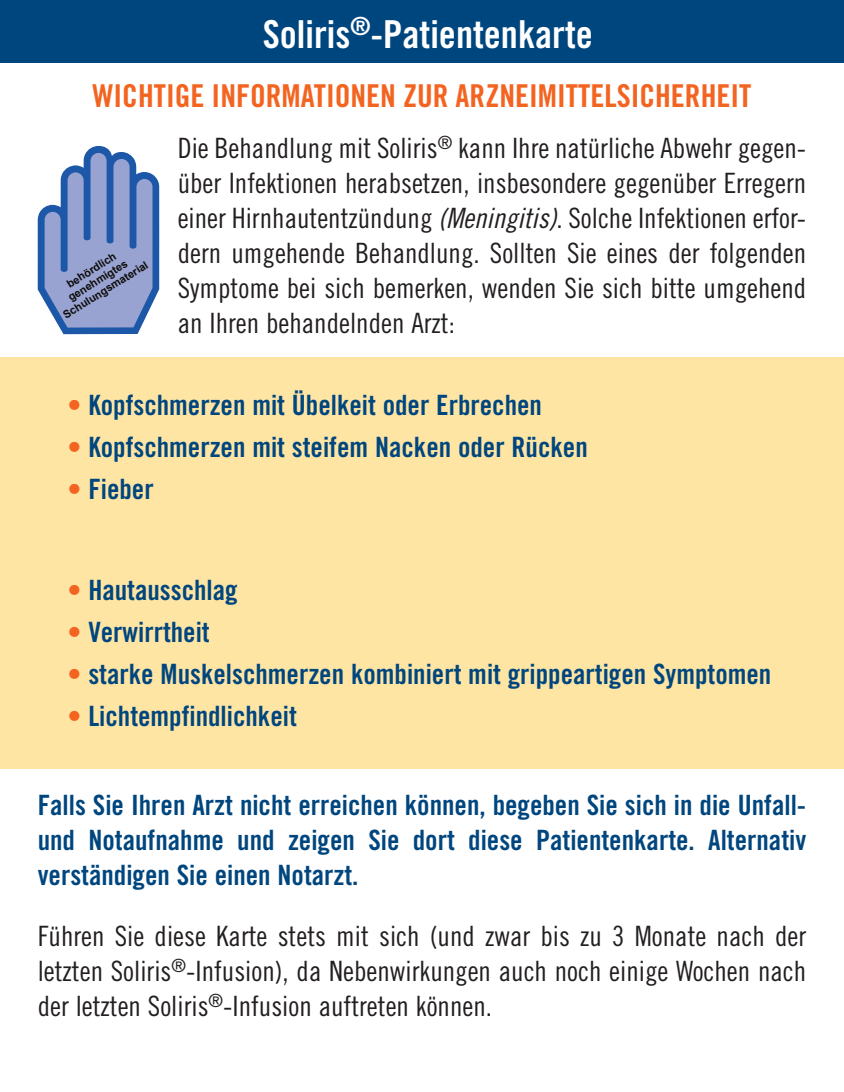
<style>
.page{position:relative;width:844px;height:1092px;background:#fff}
.page>*{position:absolute;margin:0;border:0;box-sizing:border-box;transform-origin:0 0}
.t1{font:38.5px "Trade Gothic Bold Cond Twenty";color:#fff}
.t2{font:31.5px "Trade Gothic Bold Cond Twenty";color:#f36421}
.bullets{font:28px/35px "Trade Gothic Cond Eighteen";color:#231f20;text-align:justify}
.bullets-2{font:28px/35px "Trade Gothic Bold Cond Twenty";color:#00467e;text-align:justify}
.t3{font:24.85px "Trade Gothic Bold Cond Twenty";color:#fff}
.t4{font:700 10.85px/12.2px "Arial";color:#0f0e0b;text-align:center}
.s1{font-family:"Trade Gothic Cond Eighteen Obl"}
.s2{color:#f36421}
</style>
<div class="page">
<div style="left:0;top:357px;width:843px;height:412px;background:#ffe5a4"></div>
<div style="left:0;top:0;width:843px;height:62px;background:#00467e"></div>
<svg style="left:38px;top:146px;width:121px;height:188px"></svg>
<p class="t3" style="left:350px;top:11px;width:22px">®</p>
<p class="t1" style="left:262px;top:16px;width:331px">Soliris<sup>®</sup>-Patientenkarte</p>
<p class="t2" style="left:92px;top:77px;width:660px">WICHTIGE INFORMATIONEN ZUR ARZNEIMITTELSICHERHEIT</p>
<p class="bullets" style="left:178px;top:130px;width:630px">Die Behandlung mit Soliris<sup>®</sup> kann Ihre natürliche Abwehr gegen&shy;über Infektionen herabsetzen, insbesondere gegenüber Erregern einer Hirnhautentzündung <span class="s1">(Meningitis)</span>. Solche Infektionen erfor&shy;dern umgehende Behandlung. Sollten Sie eines der folgenden Symptome bei sich bemerken, wenden Sie sich bitte umgehend an Ihren behandelnden Arzt:</p>
<p class="t4" style="left:48px;top:290px;width:99px;rotate:-32deg">behördlich genehmigtes<br>Schulungsmaterial</p>
<p class="bullets-2" style="left:67px;top:387px;width:476px"><span class="s2">•</span> Kopfschmerzen mit Übelkeit oder Erbrechen</p>
<p class="bullets-2" style="left:67px;top:429px;width:521px"><span class="s2">•</span> Kopfschmerzen mit steifem Nacken oder Rücken</p>
<p class="bullets-2" style="left:67px;top:471px;width:88px"><span class="s2">•</span> Fieber</p>
<p class="bullets-2" style="left:67px;top:572px;width:172px"><span class="s2">•</span> Hautausschlag</p>
<p class="bullets-2" style="left:67px;top:614px;width:144px"><span class="s2">•</span> Verwirrtheit</p>
<p class="bullets-2" style="left:67px;top:656px;width:705px"><span class="s2">•</span> starke Muskelschmerzen kombiniert mit grippeartigen Symptomen</p>
<p class="bullets-2" style="left:67px;top:698px;width:231px"><span class="s2">•</span> Lichtempfindlichkeit</p>
<p class="bullets-2" style="left:38px;top:787px;width:769px">Falls Sie Ihren Arzt nicht erreichen können, begeben Sie sich in die Unfall&shy;und Notaufnahme und zeigen Sie dort diese Patientenkarte. Alternativ verständigen Sie einen Notarzt.</p>
<p class="bullets" style="left:38px;top:918px;width:769px">Führen Sie diese Karte stets mit sich (und zwar bis zu 3 Monate nach der letzten Soliris<sup>®</sup>-Infusion), da Nebenwirkungen auch noch einige Wochen nach der letzten Soliris<sup>®</sup>-Infusion auftreten können.</p>
</div>
